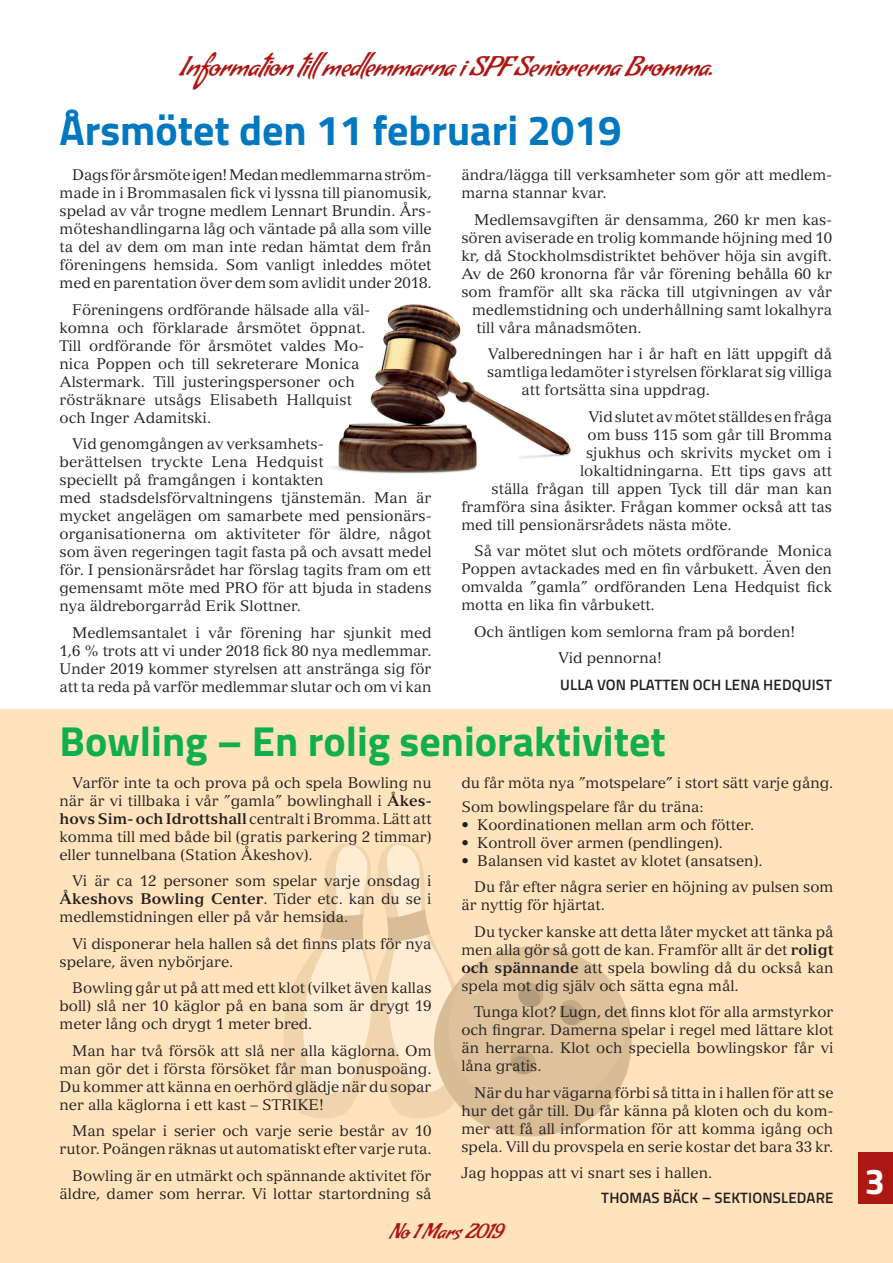
<style>
.page{position:relative;width:893px;height:1263px;background:#fff}
.page>*{position:absolute;margin:0;border:0;box-sizing:border-box;transform-origin:0 0}
.t1{font:700 42px "Titillium Web";color:#11af4b}
.t2{font:700 42px "Titillium Web";color:#0078c0}
.t3{font:700 36px "Titillium Web";color:#fff}
.t4{font:27px "Condiment";letter-spacing:-.02em;color:#ad1813}
.t5{font:21px "Condiment";letter-spacing:-.02em;color:#ad1813}
.t6{font:15px/18px "Versailles";color:#231f20;text-align:justify}
.t7{font:600 15px "Titillium Web";letter-spacing:.01em;color:#231f20}
.s1{font-weight:700}
</style>
<div class="page">
<div style="left:1px;top:710px;width:892px;height:553px;background:#fee3bd"></div>
<div style="left:859px;top:1152px;width:34px;height:51px;background:#ad1813"></div>
<img style="left:329px;top:304px;width:242px;height:170px">
<svg style="left:284px;top:843px;width:348px;height:293px"></svg>
<h3 class="t4" style="left:179px;top:50px;width:536px">Information till medlemmarna i SPF Seniorerna Bromma.</h3>
<h1 class="t2" style="left:60px;top:99px;width:563px">Årsmötet den 11 februari 2019</h1>
<p class="t6" style="left:60px;top:166px;width:374px;text-indent:13px">Dags för årsmöte igen! Medan medlemmarna ström&shy;made in i Brommasalen fick vi lyssna till pianomusik, spelad av vår trogne medlem Lennart Brundin. Års&shy;möteshandlingarna låg och väntade på alla som ville ta del av dem om man inte redan hämtat dem från föreningens hemsida. Som vanligt inleddes mötet med en parentation över dem som avlidit under 2018.</p>
<p class="t6" style="left:60px;top:300px;width:312px;text-align:left;text-indent:13px">Föreningens ordförande hälsade alla väl&shy;komna och förklarade årsmötet öppnat.<br>Till ordförande för årsmötet valdes Mo&shy;nica Poppen och till sekreterare Monica Alstermark. Till justeringspersoner och rösträknare utsågs Elisabeth Hallquist och Inger Adamitski.</p>
<p class="t6" style="left:60px;top:435px;width:374px;text-align:left;text-indent:13px">Vid genomgången av verksamhets-<br>berättelsen tryckte Lena Hedquist<br>speciellt på framgången i kontakten<br>med stadsdelsförvaltningens tjänstemän. Man är mycket angelägen om samarbete med pensionärs&shy;organisationerna om aktiviteter för äldre, något som även regeringen tagit fasta på och avsatt medel för. I pensionärsrådet har förslag tagits fram om ett gemensamt möte med PRO för att bjuda in stadens nya äldreborgarråd Erik Slottner.</p>
<p class="t6" style="left:60px;top:623px;width:374px;text-indent:13px">Medlemsantalet i vår förening har sjunkit med 1,6 % trots att vi under 2018 fick 80 nya medlemmar.<br>Under 2019 kommer styrelsen att anstränga sig för att ta reda på varför medlemmar slutar och om vi kan</p>
<p class="t6" style="left:461px;top:166px;width:372px">ändra/lägga till verksamheter som gör att medlem&shy;marna stannar kvar.</p>
<p class="t6" style="left:474px;top:210px;width:359px">Medlemsavgiften är densamma, 260 kr men kas-</p>
<p class="t6" style="left:461px;top:228px;width:372px">sören aviserade en trolig kommande höjning med 10</p>
<p class="t6" style="left:461px;top:246px;width:372px">kr, då Stockholmsdistriktet behöver höja sin avgift.</p>
<p class="t6" style="left:461px;top:264px;width:372px">Av de 260 kronorna får vår förening behålla 60 kr</p>
<p class="t6" style="left:461px;top:282px;width:372px">som framför allt ska räcka till utgivningen av vår</p>
<p class="t6" style="left:472px;top:300px;width:362px">medlemstidning och underhållning samt lokalhyra</p>
<p class="t6" style="left:477px;top:318px;width:167px">till våra månadsmöten.</p>
<p class="t6" style="left:488px;top:345px;width:346px">Valberedningen har i år haft en lätt uppgift då</p>
<p class="t6" style="left:487px;top:363px;width:347px">samtliga ledamöter i styrelsen förklarat sig villiga</p>
<p class="t6" style="left:522px;top:381px;width:190px">att fortsätta sina uppdrag.</p>
<p class="t6" style="left:588px;top:407px;width:245px">Vid slutet av mötet ställdes en fråga</p>
<p class="t6" style="left:588px;top:425px;width:246px">om buss 115 som går till Bromma</p>
<p class="t6" style="left:586px;top:443px;width:247px">sjukhus och skrivits mycket om i</p>
<p class="t6" style="left:580px;top:461px;width:253px">lokaltidningarna. Ett tips gavs att</p>
<p class="t6" style="left:492px;top:479px;width:342px">ställa frågan till appen Tyck till där man kan</p>
<p class="t6" style="left:461px;top:497px;width:372px">framföra sina åsikter. Frågan kommer också att tas</p>
<p class="t6" style="left:461px;top:515px;width:272px">med till pensionärsrådets nästa möte.</p>
<p class="t6" style="left:461px;top:542px;width:372px;text-indent:13px">Så var mötet slut och mötets ordförande Monica Poppen avtackades med en fin vårbukett. Även den omvalda ”gamla” ordföranden Lena Hedquist fick motta en lika fin vårbukett.</p>
<p class="t6" style="left:558px;top:618px;width:239px;line-height:26.5px;text-indent:-84px">Och äntligen kom semlorna fram på borden!<br>Vid pennorna!</p>
<p class="t7" style="left:560px;top:673px;width:273px">ULLA VON PLATTEN OCH LENA HEDQUIST</p>
<h1 class="t1" style="left:60px;top:710px;width:608px">Bowling – En rolig senioraktivitet</h1>
<p class="t6" style="left:60px;top:774px;width:374px;text-indent:13px">Varför inte ta och prova på och spela Bowling nu när är vi tillbaka i vår ”gamla” bowlinghall i <span class="s1">Åkes&shy;hovs Sim- och Idrottshall</span> centralt i Bromma. Lätt att komma till med både bil (gratis parkering 2 timmar) eller tunnelbana (Station Åkeshov).</p>
<p class="t6" style="left:60px;top:872px;width:374px;text-indent:13px">Vi är ca 12 personer som spelar varje onsdag i <span class="s1">Åkeshovs Bowling Center</span>. Tider etc. kan du se i medlemstidningen eller på vår hemsida.</p>
<p class="t6" style="left:60px;top:935px;width:374px;text-indent:13px">Vi disponerar hela hallen så det finns plats för nya spelare, även nybörjare.</p>
<p class="t6" style="left:60px;top:979px;width:374px;text-indent:13px">Bowling går ut på att med ett klot (vilket även kallas boll) slå ner 10 käglor på en bana som är drygt 19 meter lång och drygt 1 meter bred.</p>
<p class="t6" style="left:60px;top:1042px;width:374px;text-indent:13px">Man har två försök att slå ner alla käglorna. Om man gör det i första försöket får man bonuspoäng.<br>Du kommer att känna en oerhörd glädje när du sopar ner alla käglorna i ett kast – STRIKE!</p>
<p class="t6" style="left:60px;top:1122px;width:374px;text-align:right">Man spelar i serier och varje serie består av 10 rutor. Poängen räknas ut automatiskt efter varje ruta.</p>
<p class="t6" style="left:60px;top:1167px;width:374px;text-align:right">Bowling är en utmärkt och spännande aktivitet för äldre, damer som herrar. Vi lottar startordning så</p>
<p class="t6" style="left:461px;top:771px;width:374px;line-height:24px">du får möta nya ”motspelare” i stort sätt varje gång.<br>Som bowlingspelare får du träna:</p>
<p class="t6" style="left:461px;top:816px;width:294px">• Koordinationen mellan arm och fötter.</p>
<p class="t6" style="left:461px;top:834px;width:263px">• Kontroll över armen (pendlingen).</p>
<p class="t6" style="left:474px;top:847px;width:361px;line-height:26.5px;text-indent:-13px">• Balansen vid kastet av klotet (ansatsen).<br>Du får efter några serier en höjning av pulsen som</p>
<p class="t6" style="left:474px;top:892px;width:361px;line-height:26.5px;text-indent:-13px">är nyttig för hjärtat.<br>Du tycker kanske att detta låter mycket att tänka på</p>
<p class="t6" style="left:461px;top:941px;width:374px">men alla gör så gott de kan. Framför allt är det <span class="s1">roligt och spännande</span> att spela bowling då du också kan spela mot dig själv och sätta egna mål.</p>
<p class="t6" style="left:461px;top:1003px;width:374px;text-indent:13px">Tunga klot? Lugn, det finns klot för alla armstyrkor och fingrar. Damerna spelar i regel med lättare klot än herrarna. Klot och speciella bowlingskor får vi låna gratis.</p>
<p class="t6" style="left:461px;top:1084px;width:374px;text-indent:13px">När du har vägarna förbi så titta in i hallen för att se hur det går till. Du får känna på kloten och du kom&shy;mer att få all information för att komma igång och spela. Vill du provspela en serie kostar det bara 33 kr.</p>
<p class="t6" style="left:461px;top:1164px;width:252px">Jag hoppas att vi snart ses i hallen.</p>
<p class="t7" style="left:601px;top:1187px;width:234px">THOMAS BÄCK – SEKTIONSLEDARE</p>
<h3 class="t5" style="left:390px;top:1219px;width:115px">No 1 Mars 2019</h3>
<h2 class="t3" style="left:865px;top:1154px;width:22px">3</h2>
</div>
